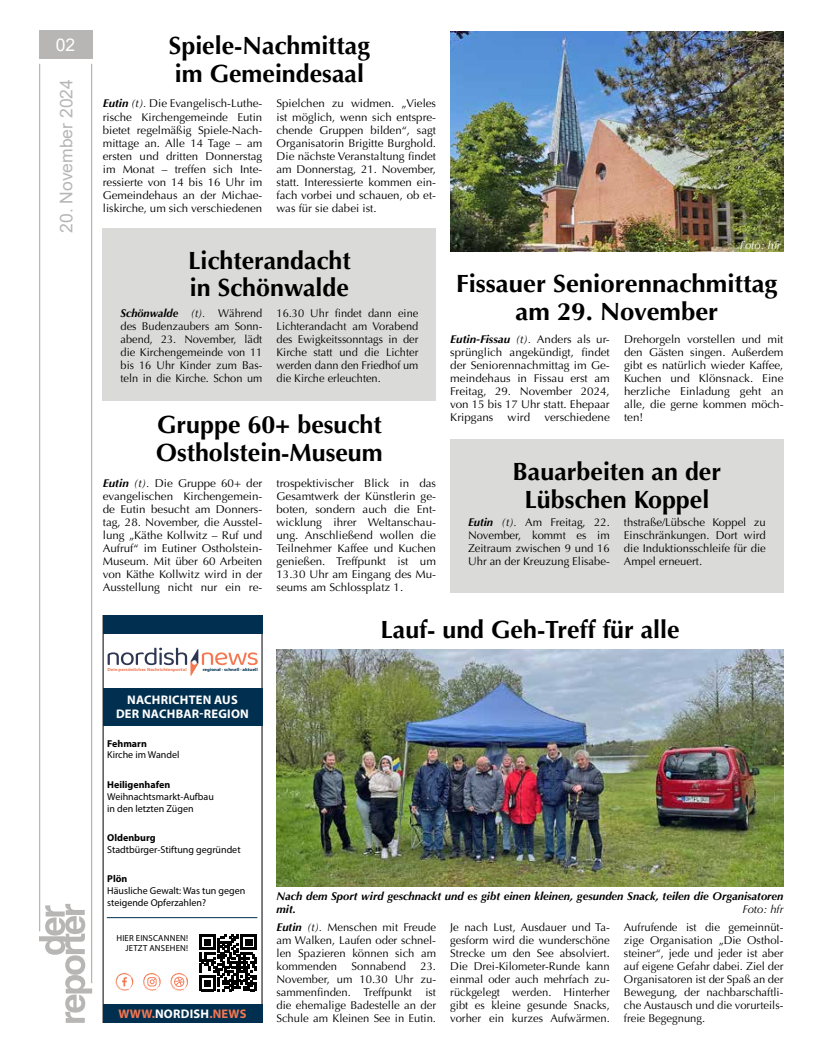
<style>
.page{position:relative;width:819px;height:1053px;background:#fff}
.page>*{position:absolute;margin:0;border:0;box-sizing:border-box;transform-origin:0 0}
.t1{font:700 25px/27.5px "Optima";color:#000}
.t2{font:17.5px "Arial";color:#b8b6b5}
.t3{font:17.5px "Arial";color:#fff}
.t4{font:700 12.5px/13.8px "Myriad Pro";letter-spacing:.02em;color:#fff;text-align:center}
.t5{font:700 12.5px "Myriad Pro";letter-spacing:.02em;color:#f47751}
.t6{font:11.25px/13px "Optima";color:#000;text-align:justify}
.t7{font:italic 700 11.25px/13px "Optima";color:#000}
.t8{font:italic 11.25px "Optima";color:#000}
.t9{font:italic 11.25px "Optima";color:#fff}
.t10{font:10px/11.9px "Myriad Pro";color:#000}
.t11{font:700 10px "Myriad Pro";color:#000}
.t12{font:8.75px/10.5px "Myriad Pro";letter-spacing:.02em;color:#000;text-align:right}
.t13{font:700 4.38px "Myriad Pro";color:#f47751;scale:1.1 1}
.t14{font:700 4.38px "Myriad Pro";color:#002f4f;scale:1.1 1}
.s1{font-weight:700;font-style:italic}
.s2{font-style:italic}
.s3{color:#fff}
</style>
<div class="page">
<hr style="left:91px;top:64px;width:1px;height:919px;background:#b8b6b5">
<div style="left:39px;top:30px;width:53px;height:29px;background:#b8b6b5"></div>
<hr style="left:39px;top:64px;width:1px;height:867px;background:#b8b6b5">
<svg style="left:39px;top:903px;width:53px;height:119px"></svg>
<svg style="left:108px;top:647px;width:150px;height:29px"></svg>
<div style="left:103px;top:688px;width:159px;height:37px;background:#002f4f"></div>
<svg style="left:199px;top:934px;width:58px;height:57px"></svg>
<div style="left:103px;top:1004px;width:159px;height:18px;background:#002f4f"></div>
<hr style="left:107px;top:917px;width:150px;height:1px;background:#002f4f">
<div style="left:103px;top:615px;width:159px;height:18px;background:#002f4f"></div>
<svg style="left:115px;top:973px;width:19px;height:18px"></svg>
<svg style="left:143px;top:973px;width:18px;height:18px"></svg>
<svg style="left:170px;top:973px;width:18px;height:18px"></svg>
<div style="left:450px;top:439px;width:333px;height:154px;background:#dadad9"></div>
<img style="left:276px;top:649px;width:507px;height:237px">
<div style="left:103px;top:228px;width:333px;height:172px;background:#dadad9"></div>
<img style="left:450px;top:31px;width:333px;height:221px">
<h2 class="t3" style="left:56px;top:33px;width:21px">02</h2>
<h2 class="t2" style="left:54px;top:233px;width:155px;rotate:-90deg">20. November 2024</h2>
<h1 class="t1" style="left:169px;top:32px;width:202px">Spiele-Nachmittag im Gemeindesaal</h1>
<p class="t6" style="left:103px;top:97px;width:161px"><span class="s1">Eutin</span> <span class="s2">(t).</span> Die Evangelisch-Luthe&shy;rische Kirchengemeinde Eutin bietet regelmäßig Spiele-Nach&shy;mittage an. Alle 14 Tage – am ersten und dritten Donnerstag im Monat – treffen sich Inte&shy;ressierte von 14 bis 16 Uhr im Gemeindehaus an der Michae&shy;liskirche, um sich verschiedenen</p>
<p class="t6" style="left:276px;top:97px;width:161px">Spielchen zu widmen. „Vieles ist möglich, wenn sich entspre&shy;chende Gruppen bilden“, sagt Organisatorin Brigitte Burghold.<br>Die nächste Veranstaltung findet am Donnerstag, 21. November, statt. Interessierte kommen ein&shy;fach vorbei und schauen, ob et&shy;was für sie dabei ist.</p>
<h1 class="t1" style="left:188px;top:246px;width:164px">Lichterandacht in Schönwalde</h1>
<p class="t6" style="left:120px;top:306px;width:143px"><span class="s1">Schönwalde</span> <span class="s2">(t).</span> Während des Budenzaubers am Sonn&shy;abend, 23. November, lädt die Kirchengemeinde von 11 bis 16 Uhr Kinder zum Bas&shy;teln in die Kirche. Schon um</p>
<p class="t6" style="left:276px;top:306px;width:143px">16.30 Uhr findet dann eine Lichterandacht am Vorabend des Ewigkeitssonntags in der Kirche statt und die Lichter werden dann den Friedhof um die Kirche erleuchten.</p>
<h1 class="t1" style="left:156px;top:411px;width:228px">Gruppe 60+ besucht<br>Ostholstein-Museum</h1>
<p class="t6" style="left:103px;top:476px;width:161px"><span class="s1">Eutin</span> <span class="s2">(t).</span> Die Gruppe 60+ der evangelischen Kirchengemein&shy;de Eutin besucht am Donners&shy;tag, 28. November, die Ausstel&shy;lung „Käthe Kollwitz – Ruf und Aufruf“ im Eutiner Ostholstein-Museum. Mit über 60 Arbeiten von Käthe Kollwitz wird in der Ausstellung nicht nur ein re-</p>
<p class="t6" style="left:276px;top:476px;width:161px">trospektivischer Blick in das Gesamtwerk der Künstlerin ge&shy;boten, sondern auch die Ent&shy;wicklung ihrer Weltanschau&shy;ung. Anschließend wollen die Teilnehmer Kaffee und Kuchen genießen. Treffpunkt ist um 13.30 Uhr am Eingang des Mu&shy;seums am Schlossplatz 1.</p>
<p class="t9" style="left:739px;top:239px;width:42px">Foto: hfr</p>
<h1 class="t1" style="left:456px;top:270px;width:323px;text-align:center">Fissauer Seniorennachmittag am 29. November</h1>
<p class="t6" style="left:450px;top:332px;width:161px"><span class="s1">Eutin-Fissau</span> <span class="s2">(t).</span> Anders als ur&shy;sprünglich angekündigt, findet der Seniorennachmittag im Ge&shy;meindehaus in Fissau erst am Freitag, 29. November 2024, von 15 bis 17 Uhr statt. Ehepaar Kripgans</p>
<p class="t6" style="left:624px;top:332px;width:161px">Drehorgeln vorstellen und mit den Gästen singen. Außerdem gibt es natürlich wieder Kaffee, Kuchen und Klönsnack. Eine herzliche Einladung geht an alle, die gerne kommen möch&shy;ten!</p>
<p class="t6" style="left:507px;top:411px;width:24px">wird</p>
<p class="t6" style="left:544px;top:411px;width:67px">verschiedene</p>
<h1 class="t1" style="left:512px;top:458px;width:210px;text-align:center">Bauarbeiten an der<br>Lübschen Koppel</h1>
<p class="t6" style="left:468px;top:515px;width:143px"><span class="s1">Eutin</span> <span class="s2">(t).</span> Am Freitag, 22.<br>November, kommt es im Zeitraum zwischen 9 und 16<br>Uhr an der Kreuzung Elisabe-</p>
<p class="t6" style="left:624px;top:515px;width:143px">thstraße/Lübsche Koppel zu Einschränkungen. Dort wird die Induktionsschleife für die Ampel erneuert.</p>
<p class="t13" style="left:107px;top:666px;width:73px">Dein persönliches Nachrichtenportal</p>
<p class="t14" style="left:203px;top:666px;width:51px">regional · schnell · aktuell</p>
<p class="t4" style="left:116px;top:692px;width:134px">NACHRICHTEN AUS<br>DER NACHBAR-REGION</p>
<p class="t11" style="left:107px;top:736px;width:41px">Fehmarn</p>
<p class="t10" style="left:107px;top:749px;width:74px">Kirche im Wandel</p>
<p class="t11" style="left:107px;top:777px;width:64px">Heiligenhafen</p>
<p class="t10" style="left:107px;top:790px;width:108px">Weihnachtsmarkt-Aufbau in den letzten Zügen</p>
<p class="t11" style="left:107px;top:831px;width:50px">Oldenburg</p>
<p class="t10" style="left:107px;top:843px;width:135px">Stadtbürger-Stiftung gegründet</p>
<p class="t11" style="left:107px;top:872px;width:22px">Plön</p>
<p class="t10" style="left:107px;top:884px;width:140px">Häusliche Gewalt: Was tun gegen steigende Opferzahlen?</p>
<p class="t12" style="left:116px;top:932px;width:73px">HIER EINSCANNEN!<br>JETZT ANSEHEN!</p>
<p class="t5" style="left:118px;top:1005px;width:130px">WWW.<span class="s3">NORDISH</span>.NEWS</p>
<h1 class="t1" style="left:380px;top:616px;width:301px">Lauf- und Geh-Treff für alle</h1>
<p class="t7" style="left:276px;top:889px;width:508px">Nach dem Sport wird geschnackt und es gibt einen kleinen, gesunden Snack, teilen die Organisatoren mit.</p>
<p class="t8" style="left:742px;top:902px;width:42px">Foto: hfr</p>
<p class="t6" style="left:276px;top:920px;width:161px"><span class="s1">Eutin</span> <span class="s2">(t).</span> Menschen mit Freude am Walken, Laufen oder schnel&shy;len Spazieren können sich am kommenden</p>
<p class="t6" style="left:351px;top:959px;width:56px">Sonnabend</p>
<p class="t6" style="left:276px;top:959px;width:161px;text-indent:144px">23.<br>November, um 10.30 Uhr zu&shy;sammenfinden. Treffpunkt ist die ehemalige Badestelle an der Schule am Kleinen See in Eutin.</p>
<p class="t6" style="left:450px;top:920px;width:161px">Je nach Lust, Ausdauer und Ta&shy;gesform wird die wunderschöne Strecke um den See absolviert.<br>Die Drei-Kilometer-Runde kann einmal oder auch mehrfach zu&shy;rückgelegt werden. Hinterher gibt es kleine gesunde Snacks, vorher ein kurzes Aufwärmen.</p>
<p class="t6" style="left:624px;top:920px;width:161px">Aufrufende ist die gemeinnüt&shy;zige Organisation „Die Osthol&shy;steiner“, jede und jeder ist aber auf eigene Gefahr dabei. Ziel der Organisatoren ist der Spaß an der Bewegung, der nachbarschaftli&shy;che Austausch und die vorurteils&shy;freie Begegnung.</p>
</div>
